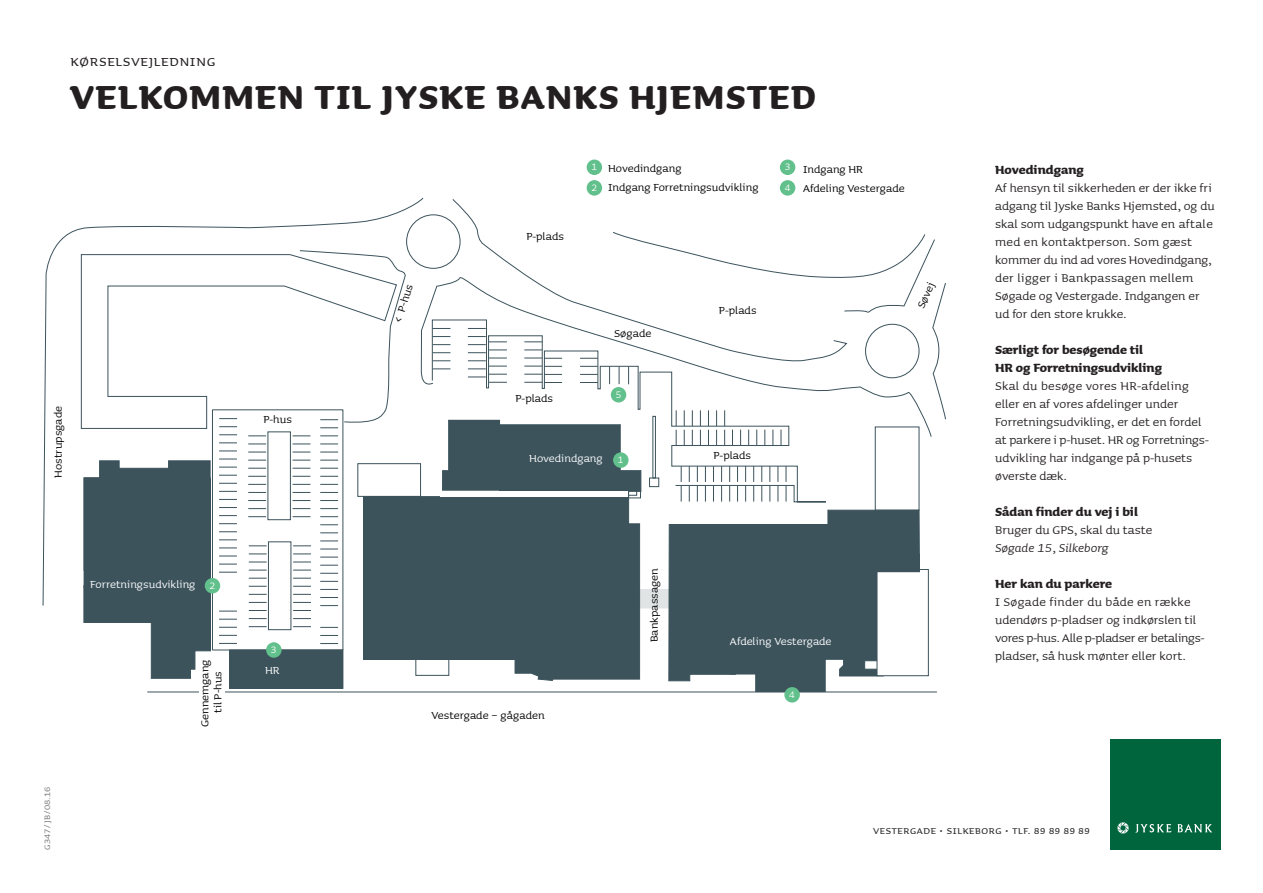
<style>
.page{position:relative;width:1263px;height:893px;background:#fff}
.page>*{position:absolute;margin:0;border:0;box-sizing:border-box;transform-origin:0 0}
.t1{font:700 42px "Jyske Sauna";letter-spacing:.03em;color:#231f20}
.t2{font:18.9px "Jyske Sauna Sm Cp";color:#231f20}
.t3{font:15px/18px "Jyske Sauna";color:#231f20}
.t4{font:700 15px/18px "Jyske Sauna";color:#231f20}
.t5{font:italic 15px "Jyske Sauna";color:#231f20}
.t6{font:13.65px/19.6px "Jyske Sauna";color:#000001}
.t7{font:13.65px "Jyske Sauna";color:#fff}
.t8{font:13.65px "Jyske Sauna Sm Cp";color:#231f20}
.t9{font:12.6px "Jyske Sauna";color:#fff;scale:.92 1}
.t10{font:10.5px "Jyske Sauna";color:#6c6d70}
.s1{font-size:12.6px;color:#fff}
</style>
<div class="page">
<div style="left:1110px;top:739px;width:110px;height:111px;background:#00643d"></div>
<svg style="left:1135px;top:824px;width:36px;height:9px"></svg>
<svg style="left:1117px;top:822px;width:11px;height:11px"></svg>
<svg style="left:1177px;top:824px;width:35px;height:8px"></svg>
<div style="left:632px;top:589px;width:44px;height:19px;background:#e0e4e5"></div>
<svg style="left:83px;top:606px;width:128px;height:73px"></svg>
<div style="left:230px;top:650px;width:113px;height:38px;background:#3c535c"></div>
<div style="left:230px;top:650px;width:113px;height:39px;border:1px solid #3c535c"></div>
<div style="left:363px;top:497px;width:163px;height:162px;background:#3c535c"></div>
<div style="left:442px;top:502px;width:199px;height:179px;background:#3c535c"></div>
<svg style="left:668px;top:510px;width:252px;height:182px"></svg>
<div style="left:875px;top:427px;width:44px;height:83px;border:1px solid #3c535c"></div>
<div style="left:877px;top:569px;width:51px;height:107px;background:#fff"></div>
<div style="left:877px;top:569px;width:52px;height:107px;border:1px solid #3c535c"></div>
<div style="left:416px;top:556px;width:33px;height:120px;border:1px solid #3c535c"></div>
<svg style="left:219px;top:635px;width:18px;height:1px"></svg>
<svg style="left:219px;top:627px;width:18px;height:1px"></svg>
<svg style="left:219px;top:619px;width:18px;height:1px"></svg>
<svg style="left:219px;top:611px;width:18px;height:1px"></svg>
<svg style="left:219px;top:643px;width:18px;height:1px"></svg>
<svg style="left:320px;top:627px;width:18px;height:1px"></svg>
<svg style="left:320px;top:635px;width:18px;height:1px"></svg>
<svg style="left:320px;top:643px;width:18px;height:1px"></svg>
<svg style="left:293px;top:610px;width:18px;height:1px"></svg>
<svg style="left:293px;top:618px;width:18px;height:1px"></svg>
<svg style="left:293px;top:626px;width:18px;height:1px"></svg>
<svg style="left:249px;top:610px;width:18px;height:1px"></svg>
<svg style="left:249px;top:618px;width:18px;height:1px"></svg>
<svg style="left:249px;top:626px;width:18px;height:1px"></svg>
<div style="left:268px;top:542px;width:23px;height:88px;border:1px solid #3c535c"></div>
<svg style="left:43px;top:197px;width:381px;height:409px"></svg>
<svg style="left:452px;top:199px;width:72px;height:74px"></svg>
<svg style="left:299px;top:250px;width:108px;height:178px"></svg>
<svg style="left:421px;top:273px;width:188px;height:164px"></svg>
<hr style="left:147px;top:692px;width:790px;height:1px;background:#3c535c">
<svg style="left:432px;top:319px;width:394px;height:183px"></svg>
<div style="left:84px;top:478px;width:126px;height:110px;background:#3c535c"></div>
<div style="left:441px;top:491px;width:187px;height:6px;background:#fff"></div>
<div style="left:730px;top:613px;width:38px;height:61px;background:#3c535c"></div>
<div style="left:729px;top:613px;width:39px;height:61px;border:1px solid #3c535c"></div>
<div style="left:783px;top:554px;width:136px;height:18px;background:#3c535c"></div>
<div style="left:799px;top:524px;width:58px;height:128px;background:#3c535c"></div>
<div style="left:789px;top:644px;width:31px;height:36px;background:#3c535c"></div>
<div style="left:789px;top:643px;width:31px;height:38px;border:1px solid #3c535c"></div>
<div style="left:199px;top:689px;width:25px;height:6px;background:#fff"></div>
<svg style="left:609px;top:232px;width:337px;height:214px"></svg>
<div style="left:611px;top:387px;width:15px;height:15px;background:#61c08b;border-radius:50%"></div>
<div style="left:358px;top:463px;width:63px;height:34px;border:1px solid #3c535c"></div>
<div style="left:613px;top:452px;width:15px;height:16px;background:#61c08b;border-radius:50%"></div>
<div style="left:780px;top:160px;width:15px;height:15px;background:#61c08b;border-radius:50%"></div>
<div style="left:780px;top:180px;width:15px;height:16px;background:#61c08b;border-radius:50%"></div>
<div style="left:587px;top:180px;width:15px;height:16px;background:#61c08b;border-radius:50%"></div>
<div style="left:587px;top:160px;width:15px;height:15px;background:#61c08b;border-radius:50%"></div>
<div style="left:205px;top:578px;width:15px;height:15px;background:#61c08b;border-radius:50%"></div>
<div style="left:784px;top:687px;width:16px;height:15px;background:#61c08b;border-radius:50%"></div>
<div style="left:266px;top:642px;width:16px;height:16px;background:#61c08b;border-radius:50%"></div>
<p class="t2" style="left:70px;top:49px;width:147px">kørselsvejledning</p>
<h1 class="t1" style="left:70px;top:70px;width:747px">VELKOMMEN TIL JYSKE BANKS HJEMSTED</h1>
<p class="t6" style="left:387px;top:320px;width:42px;rotate:-72deg">&lt; P-hus</p>
<p class="t6" style="left:526px;top:225px;width:39px">P-plads</p>
<p class="t6" style="left:608px;top:158px;width:152px;text-indent:-16px"><span class="s1">1</span> Hovedindgang<br>Indgang Forretningsudvikling</p>
<p class="t6" style="left:803px;top:158px;width:103px">Indgang HR<br>Afdeling Vestergade</p>
<p class="t9" style="left:785px;top:159px;width:8px">3</p>
<p class="t9" style="left:591px;top:179px;width:8px">2</p>
<p class="t9" style="left:785px;top:179px;width:8px">4</p>
<p class="t6" style="left:614px;top:323px;width:39px">Søgade</p>
<p class="t6" style="left:719px;top:300px;width:39px">P-plads</p>
<p class="t6" style="left:911px;top:303px;width:29px;rotate:-66deg">Søvej</p>
<p class="t6" style="left:48px;top:478px;width:73px;rotate:-90deg">Hostrupsgade</p>
<p class="t6" style="left:263px;top:409px;width:30px">P-hus</p>
<p class="t6" style="left:515px;top:388px;width:39px">P-plads</p>
<p class="t9" style="left:616px;top:386px;width:8px">5</p>
<p class="t7" style="left:529px;top:450px;width:75px">Hovedindgang</p>
<p class="t9" style="left:618px;top:452px;width:8px">1</p>
<p class="t6" style="left:713px;top:445px;width:39px">P-plads</p>
<p class="t7" style="left:90px;top:575px;width:107px">Forretningsudvikling</p>
<p class="t9" style="left:210px;top:577px;width:8px">2</p>
<p class="t6" style="left:198px;top:727px;width:69px;line-height:13px;text-align:center;rotate:-90deg">Gennemgang til P-hus</p>
<p class="t9" style="left:271px;top:641px;width:8px">3</p>
<p class="t7" style="left:265px;top:662px;width:16px">HR</p>
<p class="t6" style="left:431px;top:705px;width:115px">Vestergade − gågaden</p>
<p class="t6" style="left:643px;top:642px;width:75px;rotate:-90deg">Bankpassagen</p>
<p class="t7" style="left:730px;top:633px;width:103px">Afdeling Vestergade</p>
<p class="t9" style="left:789px;top:686px;width:8px">4</p>
<p class="t4" style="left:995px;top:160px;width:90px">Hovedindgang</p>
<p class="t3" style="left:995px;top:178px;width:221px">Af hensyn til sikkerheden er der ikke fri adgang til Jyske Banks Hjemsted, og du skal som udgangspunkt have en aftale med en kontaktperson. Som gæst kommer du ind ad vores Hovedindgang, der ligger i Bankpassagen mellem Søgade og Vestergade. Indgangen er ud for den store krukke.</p>
<p class="t4" style="left:995px;top:340px;width:168px">Særligt for besøgende til<br>HR og Forretningsudvikling</p>
<p class="t3" style="left:995px;top:376px;width:215px">Skal du besøge vores HR-afdeling eller en af vores afdelinger under<br>Forretningsudvikling, er det en fordel at parkere i p-huset. HR og Forretnings&shy;udvikling har indgange på p-husets øverste dæk.</p>
<p class="t4" style="left:995px;top:502px;width:144px">Sådan finder du vej i bil</p>
<p class="t3" style="left:995px;top:520px;width:159px">Bruger du GPS, skal du taste</p>
<p class="t5" style="left:995px;top:538px;width:115px">Søgade 15, Silkeborg</p>
<p class="t4" style="left:995px;top:574px;width:118px">Her kan du parkere</p>
<p class="t3" style="left:995px;top:592px;width:211px">I Søgade finder du både en række udendørs p-pladser og indkørslen til vores p-hus. Alle p-pladser er betalings&shy;pladser, så husk mønter eller kort.</p>
<p class="t10" style="left:40px;top:850px;width:65px;rotate:-90deg">G347/JB/08.16</p>
<p class="t8" style="left:873px;top:822px;width:219px">vestergade • silkeborg • tlf. 89 89 89 89</p>
</div>
